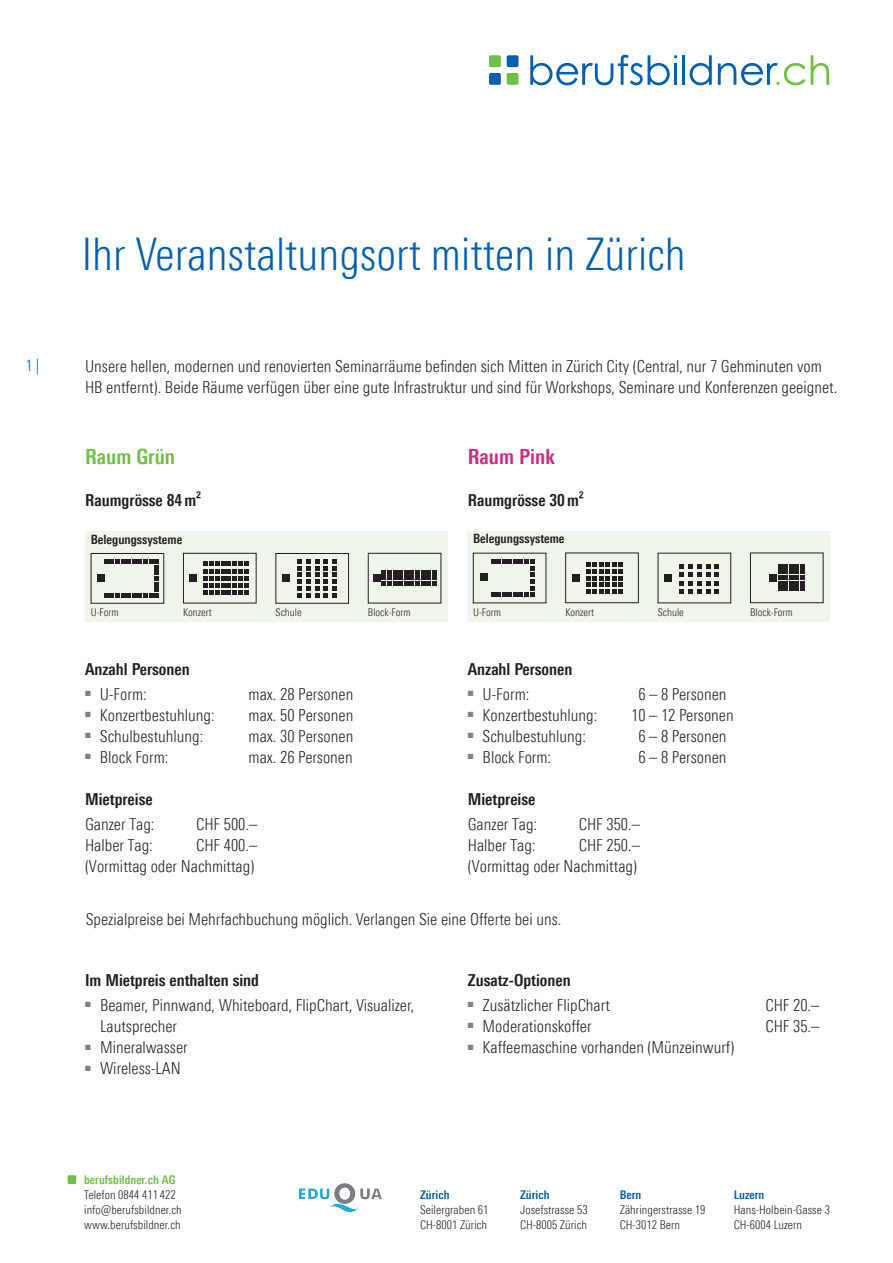
<style>
.page{position:relative;width:893px;height:1263px;background:#fff}
.page>*{position:absolute;margin:0;border:0;box-sizing:border-box;transform-origin:0 0}
.t1{font:300 condensed 45px "Univers Next Pro";color:#0460af}
.t2{font:700 condensed 21px "Univers Next Pro";color:#70bf47}
.t3{font:700 condensed 21px "Univers Next Pro";color:#d02a81}
.t4{font:300 condensed 16.5px/21px "Univers Next Pro";color:#231f20}
.t5{font:700 condensed 16.5px "Univers Next Pro";color:#231f20}
.t6{font:300 condensed 15.75px "Univers Next Pro";color:#0460af}
.t7{font:700 condensed 12.9px "Univers Next Pro";color:#231f20}
.t8{font:300 condensed 12px/15px "Univers Next Pro";letter-spacing:.005em;color:#231f20}
.t9{font:700 condensed 12px "Univers Next Pro";letter-spacing:.005em;color:#0460af}
.t10{font:700 condensed 12px "Univers Next Pro";letter-spacing:.005em;color:#70bf47}
.t11{font:300 condensed 10.65px "Univers Next Pro";color:#231f20}
</style>
<div class="page">
<hr style="left:682px;top:55px;width:3px;height:30px;background:#0460af">
<svg style="left:690px;top:55px;width:22px;height:30px"></svg>
<div style="left:507px;top:55px;width:11px;height:12px;background:#0460af;border-radius:2px"></div>
<div style="left:489px;top:55px;width:12px;height:12px;background:#70bf47;border-radius:2px"></div>
<div style="left:507px;top:73px;width:11px;height:12px;background:#70bf47;border-radius:2px"></div>
<div style="left:489px;top:73px;width:12px;height:12px;background:#0460af;border-radius:2px"></div>
<svg style="left:718px;top:55px;width:111px;height:30px"></svg>
<svg style="left:530px;top:55px;width:147px;height:30px"></svg>
<div style="left:68px;top:1175px;width:8px;height:9px;background:#70bf47"></div>
<img style="left:299px;top:1183px;width:83px;height:29px">
<div style="left:85px;top:531px;width:362px;height:91px;background:#eff6e9"></div>
<div style="left:98px;top:574px;width:7px;height:7px;background:#231f20"></div>
<div style="left:91px;top:553px;width:73px;height:50px;border:1px solid #231f20"></div>
<div style="left:282px;top:574px;width:7px;height:8px;background:#231f20"></div>
<div style="left:276px;top:553px;width:73px;height:50px;border:1px solid #231f20"></div>
<div style="left:190px;top:574px;width:7px;height:7px;background:#231f20"></div>
<div style="left:183px;top:553px;width:73px;height:50px;border:1px solid #231f20"></div>
<svg style="left:204px;top:562px;width:44px;height:33px"></svg>
<div style="left:373px;top:574px;width:8px;height:7px;background:#231f20"></div>
<div style="left:368px;top:553px;width:73px;height:50px;border:1px solid #231f20"></div>
<svg style="left:104px;top:559px;width:55px;height:39px"></svg>
<svg style="left:297px;top:559px;width:40px;height:39px"></svg>
<svg style="left:381px;top:570px;width:56px;height:16px"></svg>
<div style="left:468px;top:531px;width:362px;height:91px;background:#eff6e9"></div>
<div style="left:480px;top:573px;width:7px;height:7px;background:#231f20"></div>
<div style="left:664px;top:574px;width:8px;height:7px;background:#231f20"></div>
<div style="left:572px;top:574px;width:7px;height:7px;background:#231f20"></div>
<div style="left:565px;top:553px;width:74px;height:50px;border:1px solid #231f20"></div>
<svg style="left:586px;top:562px;width:37px;height:32px"></svg>
<div style="left:769px;top:574px;width:8px;height:7px;background:#231f20"></div>
<div style="left:750px;top:553px;width:73px;height:50px;border:1px solid #231f20"></div>
<svg style="left:491px;top:559px;width:44px;height:38px"></svg>
<svg style="left:679px;top:564px;width:40px;height:30px"></svg>
<svg style="left:778px;top:564px;width:27px;height:27px"></svg>
<h1 class="t1" style="left:82px;top:229px;width:605px">Ihr Veranstaltungsort mitten in Zürich</h1>
<p class="t6" style="left:26px;top:357px;width:15px">1 |</p>
<p class="t4" style="left:85px;top:356px;width:754px">Unsere hellen, modernen und renovierten Seminarräume befinden sich Mitten in Zürich City (Central, nur 7 Gehminuten vom<br>HB entfernt). Beide Räume verfügen über eine gute Infrastruktur und sind für Workshops, Seminare und Konferenzen geeignet.</p>
<p class="t2" style="left:85px;top:444px;width:92px">Raum Grün</p>
<p class="t5" style="left:85px;top:491px;width:118px">Raumgrösse 84m²</p>
<p class="t3" style="left:468px;top:444px;width:88px">Raum Pink</p>
<p class="t5" style="left:468px;top:491px;width:118px">Raumgrösse 30m²</p>
<p class="t7" style="left:91px;top:531px;width:93px">Belegungssysteme</p>
<p class="t7" style="left:473px;top:531px;width:93px">Belegungssysteme</p>
<p class="t11" style="left:91px;top:606px;width:29px">U-Form</p>
<p class="t11" style="left:183px;top:606px;width:30px">Konzert</p>
<p class="t11" style="left:276px;top:606px;width:28px">Schule</p>
<p class="t11" style="left:368px;top:606px;width:44px">Block-Form</p>
<p class="t11" style="left:473px;top:606px;width:29px">U-Form</p>
<p class="t11" style="left:565px;top:606px;width:30px">Konzert</p>
<p class="t11" style="left:658px;top:606px;width:28px">Schule</p>
<p class="t11" style="left:750px;top:606px;width:44px">Block-Form</p>
<p class="t5" style="left:85px;top:659px;width:106px">Anzahl Personen</p>
<p class="t4" style="left:85px;top:684px;width:63px"><sup>■</sup> U-Form:</p>
<p class="t4" style="left:249px;top:684px;width:106px">max. 28 Personen</p>
<p class="t4" style="left:85px;top:705px;width:131px"><sup>■</sup> Konzertbestuhlung:</p>
<p class="t4" style="left:249px;top:705px;width:106px">max. 50 Personen</p>
<p class="t4" style="left:85px;top:726px;width:120px"><sup>■</sup> Schulbestuhlung:</p>
<p class="t4" style="left:249px;top:726px;width:106px">max. 30 Personen</p>
<p class="t4" style="left:85px;top:747px;width:85px"><sup>■</sup> Block Form:</p>
<p class="t4" style="left:249px;top:747px;width:106px">max. 26 Personen</p>
<p class="t5" style="left:85px;top:789px;width:69px">Mietpreise</p>
<p class="t4" style="left:85px;top:814px;width:71px">Ganzer Tag:</p>
<p class="t4" style="left:196px;top:814px;width:63px">CHF 500.–</p>
<p class="t4" style="left:85px;top:835px;width:69px">Halber Tag:</p>
<p class="t4" style="left:85px;top:835px;width:174px;text-align:right">CHF 400.–<br>(Vormittag oder Nachmittag)</p>
<p class="t5" style="left:468px;top:659px;width:106px">Anzahl Personen</p>
<p class="t4" style="left:468px;top:684px;width:63px"><sup>■</sup> U-Form:</p>
<p class="t4" style="left:638px;top:684px;width:90px">6 – 8 Personen</p>
<p class="t4" style="left:468px;top:705px;width:131px"><sup>■</sup> Konzertbestuhlung:</p>
<p class="t4" style="left:631px;top:705px;width:104px">10 – 12 Personen</p>
<p class="t4" style="left:468px;top:726px;width:120px"><sup>■</sup> Schulbestuhlung:</p>
<p class="t4" style="left:638px;top:726px;width:90px">6 – 8 Personen</p>
<p class="t4" style="left:468px;top:747px;width:85px"><sup>■</sup> Block Form:</p>
<p class="t4" style="left:638px;top:747px;width:90px">6 – 8 Personen</p>
<p class="t5" style="left:468px;top:789px;width:69px">Mietpreise</p>
<p class="t4" style="left:468px;top:814px;width:71px">Ganzer Tag:</p>
<p class="t4" style="left:579px;top:814px;width:63px">CHF 350.–</p>
<p class="t4" style="left:468px;top:835px;width:69px">Halber Tag:</p>
<p class="t4" style="left:468px;top:835px;width:174px;text-align:right">CHF 250.–<br>(Vormittag oder Nachmittag)</p>
<p class="t4" style="left:86px;top:908px;width:477px">Spezialpreise bei Mehrfachbuchung möglich. Verlangen Sie eine Offerte bei uns.</p>
<p class="t5" style="left:85px;top:970px;width:175px">Im Mietpreis enthalten sind</p>
<p class="t4" style="left:100px;top:995px;width:316px;text-indent:-15px"><sup>■</sup> Beamer, Pinnwand, Whiteboard, FlipChart, Visualizer,<br>Lautsprecher</p>
<p class="t4" style="left:85px;top:1037px;width:104px"><sup>■</sup> Mineralwasser</p>
<p class="t4" style="left:85px;top:1058px;width:97px"><sup>■</sup> Wireless-LAN</p>
<p class="t5" style="left:468px;top:970px;width:104px">Zusatz-Optionen</p>
<p class="t4" style="left:468px;top:995px;width:144px"><sup>■</sup> Zusätzlicher FlipChart</p>
<p class="t4" style="left:765px;top:995px;width:56px">CHF 20.–</p>
<p class="t4" style="left:468px;top:1016px;width:125px"><sup>■</sup> Moderationskoffer</p>
<p class="t4" style="left:765px;top:1016px;width:56px">CHF 35.–</p>
<p class="t4" style="left:468px;top:1037px;width:268px"><sup>■</sup> Kaffeemaschine vorhanden (Münzeinwurf)</p>
<p class="t10" style="left:84px;top:1172px;width:93px">berufsbildner.ch AG</p>
<p class="t8" style="left:84px;top:1187px;width:99px">Telefon 0844 411 422 info@berufsbildner.ch www.berufsbildner.ch</p>
<p class="t9" style="left:520px;top:1187px;width:31px">Zürich</p>
<p class="t9" style="left:420px;top:1187px;width:31px">Zürich</p>
<p class="t8" style="left:420px;top:1202px;width:70px">Seilergraben 61<br>CH-8001 Zürich</p>
<p class="t8" style="left:520px;top:1202px;width:69px">Josefstrasse 53<br>CH-8005 Zürich</p>
<p class="t9" style="left:620px;top:1187px;width:23px">Bern</p>
<p class="t8" style="left:620px;top:1202px;width:87px">Zähringerstrasse 19<br>CH-3012 Bern</p>
<p class="t9" style="left:734px;top:1187px;width:32px">Luzern</p>
<p class="t8" style="left:734px;top:1202px;width:98px">Hans-Holbein-Gasse 3<br>CH-6004 Luzern</p>
</div>
